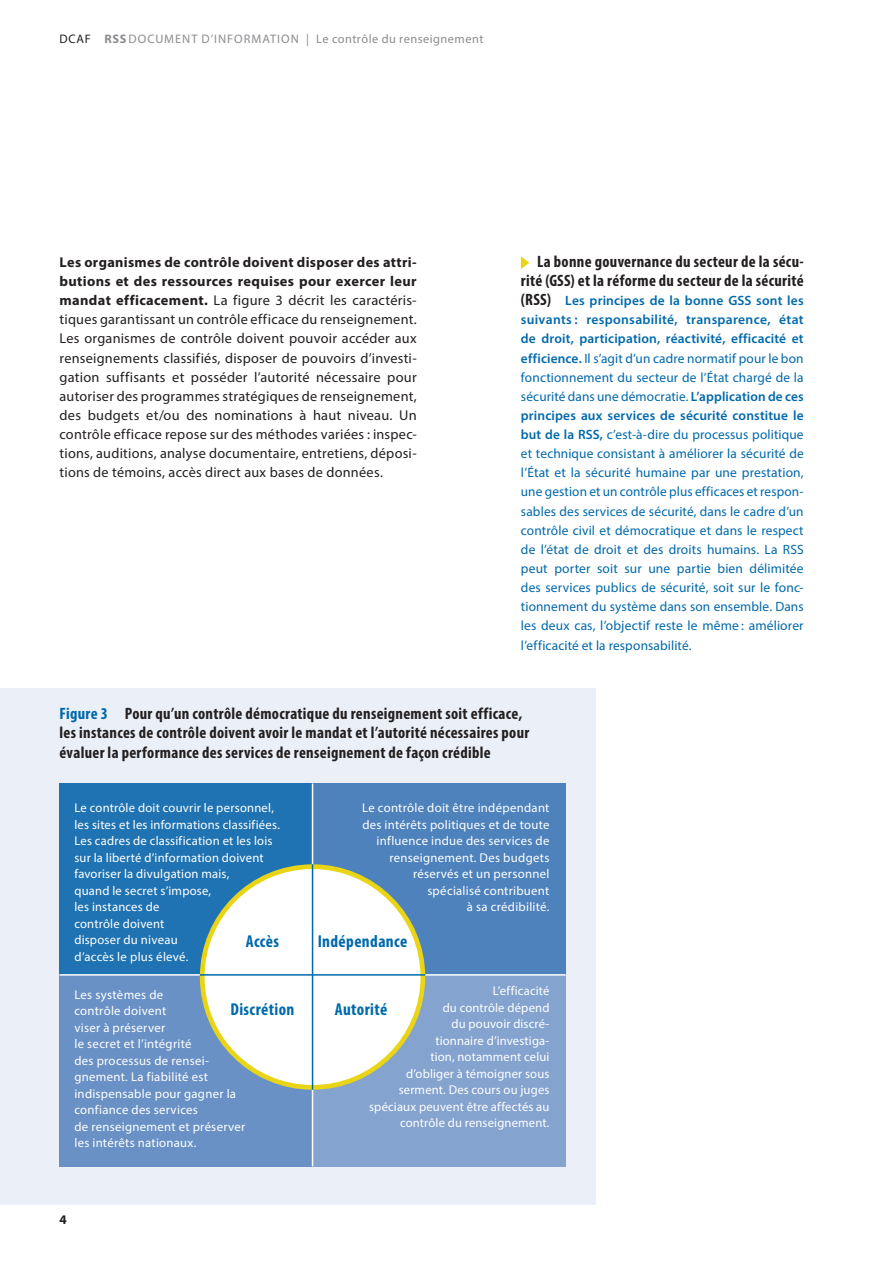
<style>
.page{position:relative;width:893px;height:1263px;background:#fff}
.page>*{position:absolute;margin:0;border:0;box-sizing:border-box;transform-origin:0 0}
._1_Titel{font:700 condensed 17.25px "Myriad Pro";letter-spacing:.02em;color:#0069ab}
._5_Graf_Tab_GS{font:700 condensed 16.5px/19.2px "Myriad Pro";letter-spacing:.02em;color:#231f20}
._4_Box_GS{font:700 condensed 16.5px/19.2px "Myriad Pro";letter-spacing:.02em;color:#231f20;text-align:right}
._2_GS{font:14.25px/19.2px "Myriad Pro";letter-spacing:.015em;color:#231f20;text-align:justify}
._4_Box_GS-2{font:13.5px/19.2px "Myriad Pro";letter-spacing:.01em;color:#0069ab;text-align:justify}
.t1{font:700 13.2px "Myriad Pro";color:#231f20}
._5_Graf_Tab_GS-2{font:12.75px/16.5px "Myriad Pro";letter-spacing:.02em;color:#fff}
.t2{font:12.3px "Myriad Pro";letter-spacing:.04em;color:#8a8c8f}
.s1{color:#231f20}
.s2{font-weight:700}
.s3{font-weight:700;font-stretch:condensed;font-size:16.5px;color:#231f20}
.s4{font-weight:600}
.s5{color:#0069ab}
</style>
<div class="page">
<div style="left:0;top:688px;width:595px;height:516px;background:#ebeff7"></div>
<div style="left:60px;top:783px;width:253px;height:192px;background:#1f73b2"></div>
<div style="left:60px;top:975px;width:253px;height:191px;background:#6991c5"></div>
<div style="left:313px;top:783px;width:253px;height:192px;background:#4e82bc"></div>
<div style="left:313px;top:975px;width:253px;height:191px;background:#84a3cf"></div>
<hr style="left:312px;top:783px;width:1px;height:383px;background:#fff">
<hr style="left:60px;top:974px;width:506px;height:2px;background:#fff">
<div style="left:202px;top:867px;width:221px;height:220px;background:#fff;border-radius:50%"></div>
<div style="left:200px;top:864px;width:225px;height:226px;border:5px solid #e9d416;border-radius:50%"></div>
<hr style="left:200px;top:974px;width:225px;height:2px;background:#0069ab">
<hr style="left:312px;top:864px;width:1px;height:226px;background:#0069ab">
<svg style="left:521px;top:256px;width:8px;height:13px"></svg>
<p class="t2" style="left:60px;top:32px;width:425px"><span class="s1">DCAF</span> <span class="s2">RSS</span>DOCUMENT D’INFORMATION | Le contrôle du renseignement</p>
<p class="_2_GS" style="left:60px;top:252px;width:359px"><span class="s2">Les organismes de contrôle doivent disposer des attri&shy;butions et des ressources requises pour exercer leur mandat efficacement.</span> La figure 3 décrit les caractéris&shy;tiques garantissant un contrôle efficace du renseignement.<br>Les organismes de contrôle doivent pouvoir accéder aux renseignements classifiés, disposer de pouvoirs d’investi&shy;gation suffisants et posséder l’autorité nécessaire pour autoriser des programmes stratégiques de renseignement, des budgets et/ou des nominations à haut niveau. Un contrôle efficace repose sur des méthodes variées : inspec&shy;tions, auditions, analyse documentaire, entretiens, déposi&shy;tions de témoins, accès direct aux bases de données.</p>
<p class="_4_Box_GS" style="left:521px;top:251px;width:284px">La bonne gouvernance du secteur de la sécu&shy;rité (GSS) et la réforme du secteur de la sécurité</p>
<p class="_4_Box_GS-2" style="left:521px;top:291px;width:284px"><span class="s3">(RSS)</span> <span class="s4">Les principes de la bonne GSS sont les suivants : responsabilité, transparence, état de droit, participation, réactivité, efficacité et efficience.</span> Il s’agit d’un cadre normatif pour le bon fonctionnement du secteur de l’État chargé de la sécurité dans une démocratie. <span class="s4">L’application de ces principes aux services de sécurité constitue le but de la RSS,</span> c’est-à-dire du processus politique et technique consistant à améliorer la sécurité de l’État et la sécurité humaine par une prestation, une gestion et un contrôle plus efficaces et respon&shy;sables des services de sécurité, dans le cadre d’un contrôle civil et démocratique et dans le respect de l’état de droit et des droits humains. La RSS peut porter soit sur une partie bien délimitée des services publics de sécurité, soit sur le fonc&shy;tionnement du système dans son ensemble. Dans les deux cas, l’objectif reste le même : améliorer l’efficacité et la responsabilité.</p>
<p class="_5_Graf_Tab_GS" style="left:60px;top:704px;width:471px"><span class="s5">Figure 3</span> Pour qu’un contrôle démocratique du renseignement soit efficace, les instances de contrôle doivent avoir le mandat et l’autorité nécessaires pour évaluer la performance des services de renseignement de façon crédible</p>
<p class="_5_Graf_Tab_GS-2" style="left:74px;top:799px;width:207px">Le contrôle doit couvrir le personnel, les sites et les informations classifiées.<br>Les cadres de classification et les lois sur la liberté d’information doivent favoriser la divulgation mais,<br>quand le secret s’impose,<br>les instances de<br>contrôle doivent<br>disposer du niveau<br>d’accès le plus élevé.</p>
<p class="_5_Graf_Tab_GS-2" style="left:74px;top:986px;width:163px">Les systèmes de<br>contrôle doivent<br>viser à préserver<br>le secret et l’intégrité<br>des processus de rensei&shy;gnement. La fiabilité est indispensable pour gagner la confiance des services</p>
<p class="_5_Graf_Tab_GS-2" style="left:74px;top:1118px;width:172px">de renseignement et préserver</p>
<p class="_5_Graf_Tab_GS-2" style="left:74px;top:1134px;width:124px">les intérêts nationaux.</p>
<p class="_5_Graf_Tab_GS-2" style="left:362px;top:799px;width:189px">Le contrôle doit être indépendant</p>
<p class="_5_Graf_Tab_GS-2" style="left:362px;top:816px;width:189px">des intérêts politiques et de toute</p>
<p class="_5_Graf_Tab_GS-2" style="left:376px;top:832px;width:174px">influence indue des services de</p>
<p class="_5_Graf_Tab_GS-2" style="left:389px;top:849px;width:162px">renseignement. Des budgets</p>
<p class="_5_Graf_Tab_GS-2" style="left:413px;top:865px;width:138px">réservés et un personnel</p>
<p class="_5_Graf_Tab_GS-2" style="left:427px;top:882px;width:124px">spécialisé contribuent</p>
<p class="_5_Graf_Tab_GS-2" style="left:467px;top:898px;width:84px">à sa crédibilité.</p>
<p class="_1_Titel" style="left:246px;top:931px;width:35px">Accès</p>
<p class="_1_Titel" style="left:318px;top:931px;width:91px">Indépendance</p>
<p class="_5_Graf_Tab_GS-2" style="left:493px;top:982px;width:58px">L’efficacité</p>
<p class="_5_Graf_Tab_GS-2" style="left:369px;top:999px;width:182px;text-align:right">du contrôle dépend<br>du pouvoir discré-<br>tionnaire d’investiga-<br>tion, notamment celui<br>d’obliger à témoigner sous serment. Des cours ou juges spéciaux peuvent être affectés au contrôle du renseignement.</p>
<p class="_1_Titel" style="left:231px;top:999px;width:65px">Discrétion</p>
<p class="_1_Titel" style="left:335px;top:999px;width:54px">Autorité</p>
<p class="t1" style="left:60px;top:1210px;width:9px">4</p>
</div>
